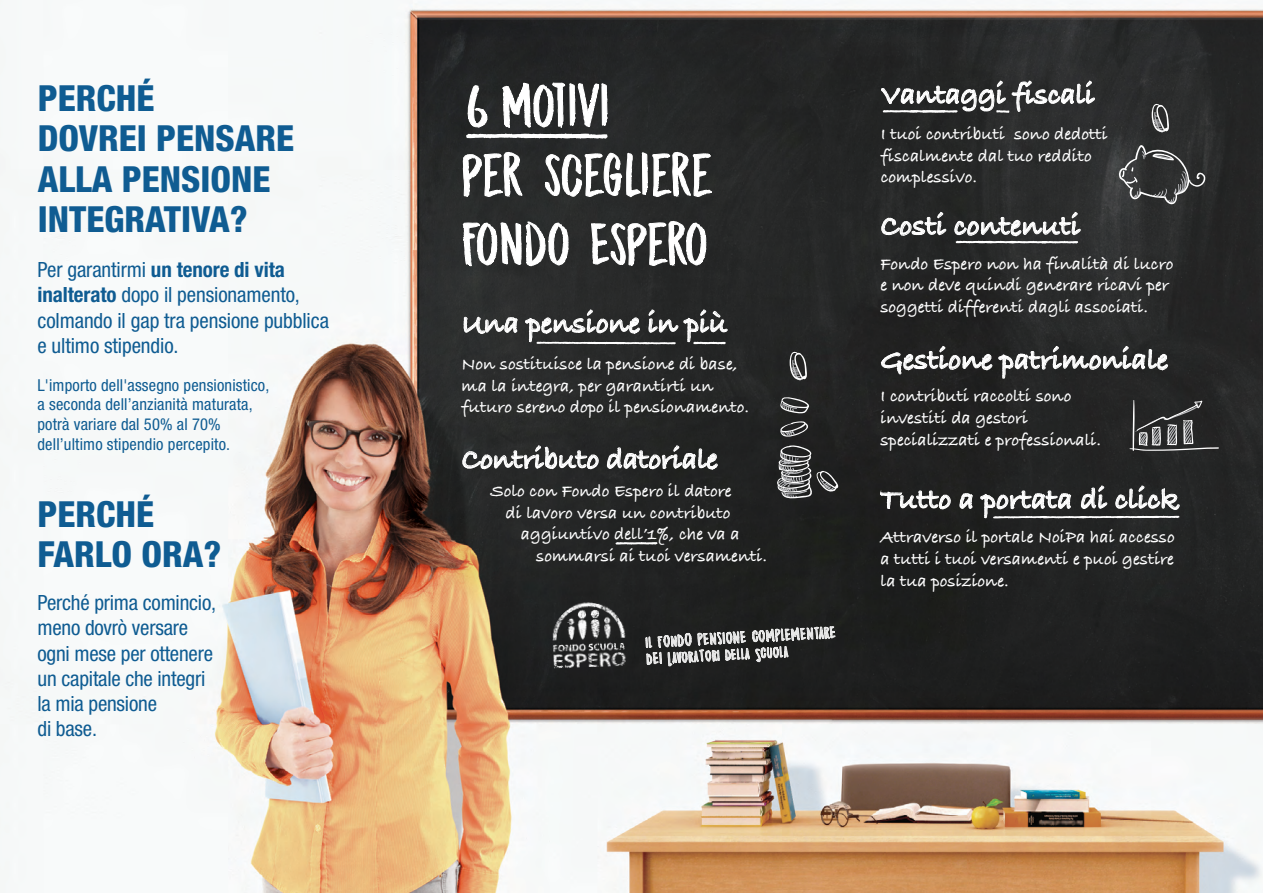
<style>
.page{position:relative;width:1263px;height:893px;background:#fff}
.page>*{position:absolute;margin:0;border:0;box-sizing:border-box;transform-origin:0 0}
.t1{font:60px/69px "DK Midnight Chalker";letter-spacing:-.015em;color:#fff}
.t2{font:800 condensed 36px/40.5px "Helvetica Neue LT Std";color:#0f5c92}
.t3{font:700 30px "Bradley Hand ITCTT";color:#fff}
.t4{font:condensed 21px/25.2px "Helvetica Neue LT Std";letter-spacing:-.01em;color:#0f5c92}
.t5{font:700 18px/21.6px "Bradley Hand ITCTT";color:#fff}
.t6{font:condensed 16.5px/19.8px "Helvetica Neue LT Std";letter-spacing:.01em;color:#0f5c92}
.t7{font:16.5px "DK Midnight Chalker";color:#fff}
.t8{font:15px "DK Midnight Chalker";color:#fff}
.s1{font-weight:700}
.s2{font-size:15px}
.s3{font-size:18px}
.s4{font-size:16.5px}
.s5{font-size:19.5px}
</style>
<div class="page">
<img style="left:0;top:0;width:1263px;height:893px">
<svg style="left:881px;top:212px;width:65px;height:24px;background:#585959"></svg>
<svg style="left:881px;top:338px;width:111px;height:36px;background:#434343"></svg>
<svg style="left:998px;top:338px;width:170px;height:41px;background:#434343"></svg>
<svg style="left:880px;top:491px;width:71px;height:23px;background:#505050"></svg>
<svg style="left:959px;top:493px;width:14px;height:16px"></svg>
<svg style="left:615px;top:542px;width:42px;height:3px"></svg>
<svg style="left:954px;top:204px;width:127px;height:40px;background:#505150"></svg>
<svg style="left:980px;top:485px;width:200px;height:33px;background:#525353"></svg>
<svg style="left:466px;top:80px;width:143px;height:63px;background:#515353"></svg>
<svg style="left:462px;top:151px;width:266px;height:193px;background:#434444"></svg>
<svg style="left:462px;top:403px;width:256px;height:74px;background:#363737"></svg>
<svg style="left:881px;top:72px;width:214px;height:41px;background:#4c4d4d"></svg>
<img style="left:503px;top:550px;width:166px;height:171px">
<svg style="left:1118px;top:145px;width:88px;height:61px;background:#464747"></svg>
<svg style="left:779px;top:395px;width:30px;height:19px"></svg>
<svg style="left:779px;top:421px;width:34px;height:18px"></svg>
<svg style="left:775px;top:445px;width:64px;height:54px;background:#525353"></svg>
<svg style="left:789px;top:349px;width:18px;height:33px"></svg>
<svg style="left:1151px;top:101px;width:18px;height:33px"></svg>
<svg style="left:1129px;top:400px;width:90px;height:51px;background:#464647"></svg>
<svg style="left:645px;top:622px;width:190px;height:50px;background:#4e4f4f"></svg>
<h2 class="t2" style="left:38px;top:77px;width:258px">PERCHÉ<br>DOVREI PENSARE<br>ALLA PENSIONE<br>INTEGRATIVA?</h2>
<p class="t4" style="left:38px;top:257px;width:293px">Per garantirmi <span class="s1">un tenore di vita inalterato</span> dopo il pensionamento, colmando il gap tra pensione pubblica e ultimo stipendio.</p>
<p class="t6" style="left:38px;top:375px;width:233px">L'importo dell'assegno pensionistico, a seconda dell’anzianità maturata, potrà variare dal 50% al 70% dell’ultimo stipendio percepito.</p>
<h2 class="t2" style="left:38px;top:493px;width:185px">PERCHÉ<br>FARLO ORA?</h2>
<p class="t4" style="left:38px;top:590px;width:180px">Perché prima comincio, meno dovrò versare ogni mese per ottenere un capitale che integri la mia pensione<br>di base.</p>
<h1 class="t1" style="left:461px;top:72px;width:253px">6 MOTIVI<br>PER SCEGLIERE<br>FONDO ESPERO</h1>
<h3 class="t3" style="left:461px;top:300px;width:268px">Una pensione in più</h3>
<p class="t5" style="left:461px;top:353px;width:289px">Non sostituisce la pensione di base, ma la integra, per garantirti un futuro sereno dopo il pensionamento.</p>
<h3 class="t3" style="left:461px;top:436px;width:258px">Contributo datoriale</h3>
<p class="t5" style="left:490px;top:480px;width:243px">Solo con Fondo Espero il datore</p>
<p class="t5" style="left:506px;top:501px;width:226px">di lavoro versa un contributo</p>
<p class="t5" style="left:521px;top:523px;width:220px">aggiuntivo dell’1%, che va a</p>
<p class="t5" style="left:536px;top:544px;width:232px">sommarsi ai tuoi versamenti.</p>
<p class="t7" style="left:645px;top:633px;width:191px;rotate:-3deg"><span class="s2">IL F</span>O<span class="s2">N</span>D<span class="s3">O</span> PENSIONE COMPLEMENTARE</p>
<p class="t8" style="left:646px;top:651px;width:143px;rotate:-3deg">D<span class="s4">EI</span> <span class="s5">L</span>AVORA<span class="s4">T</span>ORI DELLA <span class="s3">S</span>CUOLA</p>
<h3 class="t3" style="left:881px;top:72px;width:216px">Vantaggi fiscali</h3>
<p class="t5" style="left:881px;top:122px;width:228px">I tuoi contributi sono dedotti fiscalmente dal tuo reddito complessivo.</p>
<h3 class="t3" style="left:880px;top:203px;width:202px">Costi contenuti</h3>
<p class="t5" style="left:880px;top:252px;width:294px">Fondo Espero non ha finalità di lucro e non deve quindi generare ricavi per soggetti differenti dagli associati.</p>
<h3 class="t3" style="left:880px;top:337px;width:289px">Gestione patrimoniale</h3>
<p class="t5" style="left:880px;top:385px;width:222px">I contributi raccolti sono investiti da gestori specializzati e professionali.</p>
<h3 class="t3" style="left:880px;top:476px;width:300px">Tutto a portata di click</h3>
<p class="t5" style="left:880px;top:526px;width:296px;text-align:justify">Attraverso il portale NoiPa hai accesso a tutti i tuoi versamenti e puoi gestire la tua posizione.</p>
</div>
